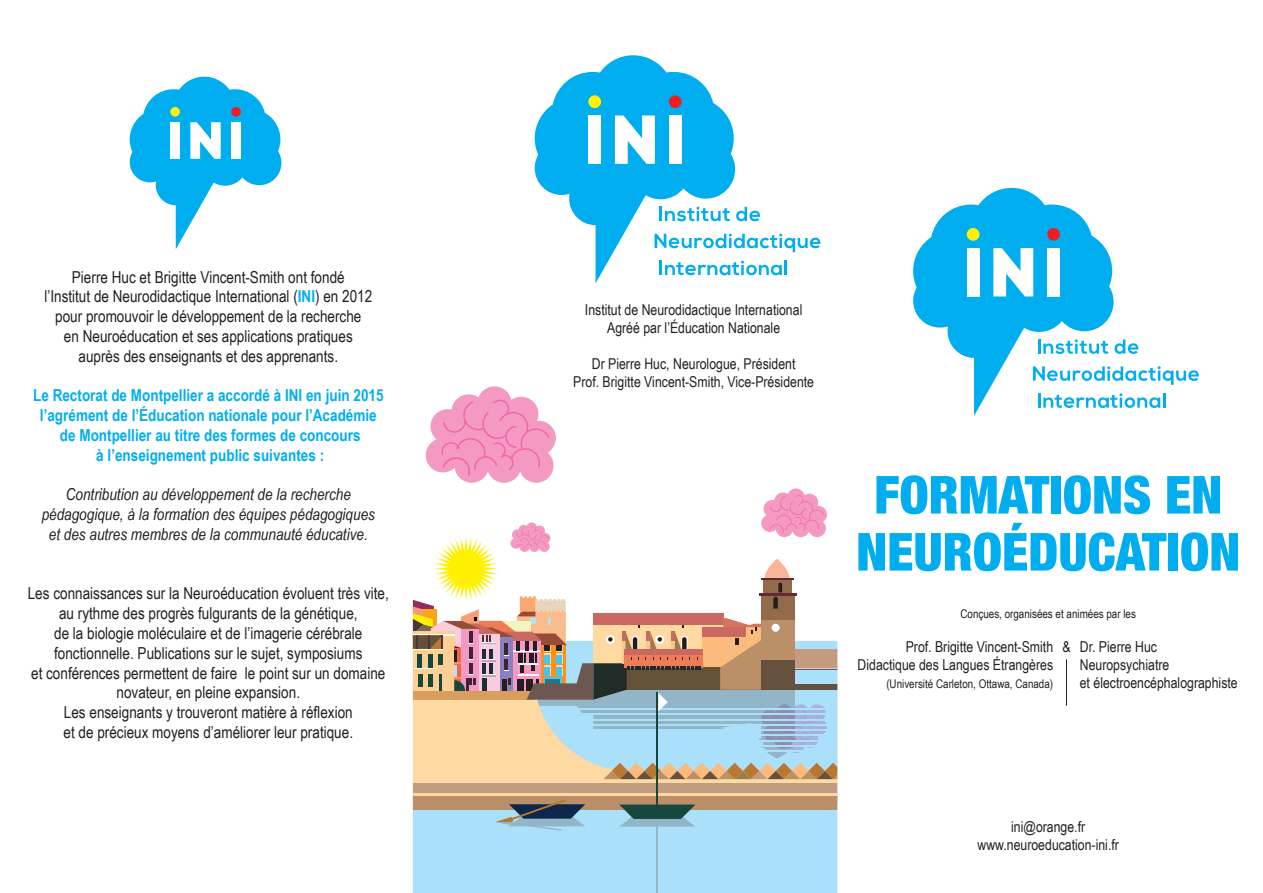
<style>
.page{position:relative;width:1263px;height:893px;background:#fff}
.page>*{position:absolute;margin:0;border:0;box-sizing:border-box;transform-origin:0 0}
.t1{font:900 condensed 52.5px/57px "Helvetica Neue LT Std";color:#00aeef;text-align:center}
.t2{font:16.5px/19.8px "Arial Narrow";color:#231f20;text-align:center}
.t3{font:700 16.5px/19.8px "Arial Narrow";color:#00aeef;text-align:center}
.t4{font:italic 16.5px/19.8px "Arial Narrow";color:#231f20;text-align:center}
.t5{font:15px/18px "Arial Narrow";color:#231f20;text-align:center}
.t6{font:12px "Arial Narrow";color:#231f20}
.s1{font-weight:700;color:#00aeef}
</style>
<div class="page">
<svg style="left:535px;top:55px;width:200px;height:228px;fill:#00aeef"></svg>
<div style="left:588px;top:115px;width:13px;height:49px;background:#fff"></div>
<svg style="left:615px;top:115px;width:40px;height:49px"></svg>
<div style="left:669px;top:115px;width:12px;height:49px;background:#fff"></div>
<div style="left:669px;top:95px;width:12px;height:13px;background:#ee1d23;border-radius:50%"></div>
<div style="left:588px;top:95px;width:13px;height:13px;background:#fff101;border-radius:50%"></div>
<hr style="left:659px;top:207px;width:3px;height:14px;background:#00aeef">
<svg style="left:665px;top:206px;width:65px;height:15px"></svg>
<svg style="left:736px;top:207px;width:24px;height:14px"></svg>
<svg style="left:130px;top:77px;width:151px;height:172px"></svg>
<div style="left:231px;top:122px;width:10px;height:37px;background:#fff"></div>
<div style="left:231px;top:107px;width:10px;height:10px;background:#ee1d23;border-radius:50%"></div>
<div style="left:170px;top:107px;width:10px;height:10px;background:#fff101;border-radius:50%"></div>
<svg style="left:913px;top:188px;width:200px;height:228px;fill:#00aeef"></svg>
<div style="left:967px;top:248px;width:12px;height:48px;background:#fff"></div>
<svg style="left:993px;top:248px;width:40px;height:48px"></svg>
<div style="left:1047px;top:248px;width:13px;height:48px;background:#fff"></div>
<div style="left:1047px;top:228px;width:13px;height:13px;background:#ee1d23;border-radius:50%"></div>
<div style="left:967px;top:228px;width:12px;height:13px;background:#fff101;border-radius:50%"></div>
<svg style="left:1038px;top:339px;width:70px;height:15px"></svg>
<svg style="left:1114px;top:339px;width:25px;height:15px"></svg>
<svg style="left:1033px;top:366px;width:166px;height:19px"></svg>
<svg style="left:1038px;top:393px;width:127px;height:15px"></svg>
<hr style="left:1066px;top:659px;width:1px;height:47px;background:#231f20">
<div style="left:413px;top:783px;width:424px;height:18px;background:#c29b80"></div>
<hr style="left:413px;top:781px;width:424px;height:2px;background:#fed9a1">
<hr style="left:413px;top:793px;width:424px;height:3px;background:#fed9a1">
<div style="left:413px;top:810px;width:424px;height:83px;background:#aae0f9"></div>
<div style="left:413px;top:796px;width:424px;height:14px;background:#bb8f68"></div>
<svg style="left:654px;top:233px;width:167px;height:50px"></svg>
<svg style="left:413px;top:386px;width:424px;height:393px"></svg>
<hr style="left:656px;top:693px;width:2px;height:119px;background:#16473c">
<hr style="left:656px;top:821px;width:2px;height:72px;background:#92b6c7">
<svg style="left:619px;top:804px;width:76px;height:23px"></svg>
<svg style="left:496px;top:799px;width:89px;height:32px"></svg>
<p class="t2" style="left:44px;top:266px;width:329px">Pierre Huc et Brigitte Vincent-Smith ont fondé<br>l’Institut de Neurodidactique International (<span class="s1">INI</span>) en 2012 pour promouvoir le développement de la recherche<br>en Neuroéducation et ses applications pratiques auprès des enseignants et des apprenants.</p>
<p class="t3" style="left:33px;top:385px;width:352px">Le Rectorat de Montpellier a accordé à INI en juin 2015 l’agrément de l’Éducation nationale pour l’Académie de Montpellier au titre des formes de concours<br>à l’enseignement public suivantes :</p>
<p class="t4" style="left:42px;top:484px;width:335px">Contribution au développement de la recherche pédagogique, à la formation des équipes pédagogiques et des autres membres de la communauté éducative.</p>
<p class="t2" style="left:28px;top:583px;width:363px">Les connaissances sur la Neuroéducation évoluent très vite, au rythme des progrès fulgurants de la génétique,<br>de la biologie moléculaire et de l’imagerie cérébrale fonctionnelle. Publications sur le sujet, symposiums<br>et conférences permettent de faire le point sur un domaine novateur, en pleine expansion.<br>Les enseignants y trouveront matière à réflexion<br>et de précieux moyens d’améliorer leur pratique.</p>
<p class="t5" style="left:585px;top:301px;width:219px">Institut de Neurodidactique International<br>Agréé par l’Éducation Nationale</p>
<p class="t5" style="left:573px;top:355px;width:242px">Dr Pierre Huc, Neurologue, Président<br>Prof. Brigitte Vincent-Smith, Vice-Présidente</p>
<h1 class="t1" style="left:856px;top:466px;width:386px">FORMATIONS EN<br>NEUROÉDUCATION</h1>
<p class="t6" style="left:960px;top:604px;width:177px">Conçues, organisées et animées par les</p>
<p class="t5" style="left:857px;top:637px;width:197px;text-align:right">Prof. Brigitte Vincent-Smith<br>Didactique des Langues Étrangères</p>
<p class="t6" style="left:886px;top:675px;width:168px">(Université Carleton, Ottawa, Canada)</p>
<p class="t5" style="left:1062px;top:637px;width:10px">&amp;</p>
<p class="t5" style="left:1080px;top:637px;width:159px;text-align:left">Dr. Pierre Huc<br>Neuropsychiatre<br>et électroencéphalographiste</p>
<p class="t5" style="left:977px;top:817px;width:143px">ini@orange.fr www.neuroeducation-ini.fr</p>
</div>
